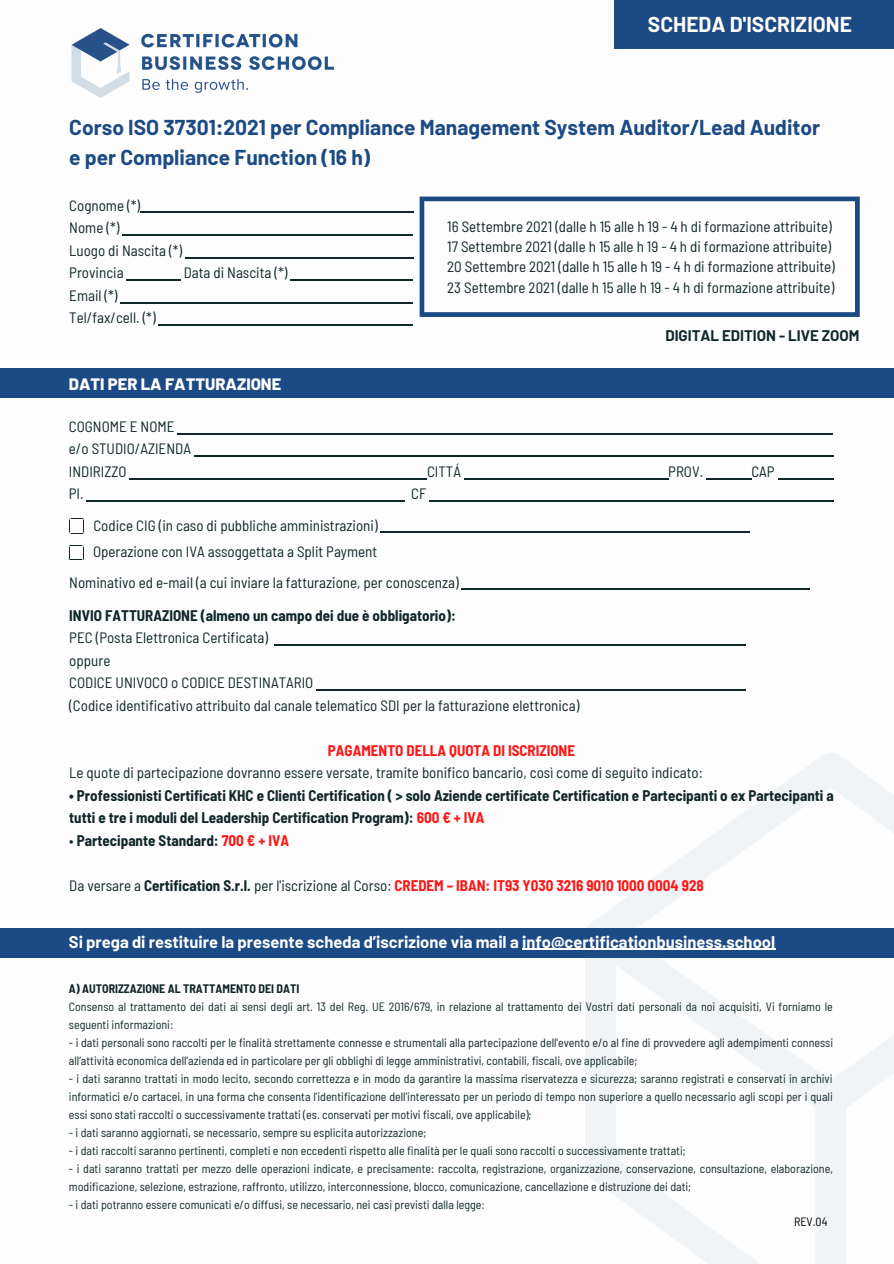
<style>
.page{position:relative;width:894px;height:1264px;background:#fff}
.page>*{position:absolute;margin:0;border:0;box-sizing:border-box;transform-origin:0 0}
.t1{font:700 21px/29.2px "Barlow";color:#1c4a84}
.t2{font:700 21px "Barlow";color:#fff}
.t3{font:700 16.5px "Barlow";color:#fff}
.t4{font:800 16.5px "Barlow";color:#fff}
.t5{font:semi-condensed 15px "Barlow";color:#112729}
.t6{font:700 semi-condensed 15px/22.5px "Barlow";color:#112729}
.t7{font:700 semi-condensed 15px "Barlow";color:#ff1616}
.t8{font:700 15px "Barlow";color:#112729}
.t9{font:semi-condensed 12px/18px "Barlow";color:#112729}
.t10{font:700 semi-condensed 12px "Barlow";color:#112729}
.t11{font:semi-condensed 12px "Barlow";color:#000}
.s1{color:#ff1616}
.s2{font-weight:400}
.s3{font-weight:400;color:#112729}
.s4{color:#112729}
</style>
<div class="page">
<svg style="left:585px;top:1115px;width:173px;height:148px"></svg>
<div style="left:815px;top:1115px;width:32px;height:148px;background:#f1f4f6"></div>
<svg style="left:585px;top:753px;width:308px;height:362px"></svg>
<div style="left:0;top:927px;width:893px;height:30px;background:#1c4a84"></div>
<img style="left:71px;top:28px;width:264px;height:70px">
<div style="left:614px;top:0;width:279px;height:48px;background:#1c4a84"></div>
<div style="left:0;top:368px;width:893px;height:29px;background:#1c4a84"></div>
<svg style="left:69px;top:518px;width:15px;height:16px"></svg>
<svg style="left:69px;top:545px;width:15px;height:15px"></svg>
<svg style="left:419px;top:196px;width:440px;height:121px"></svg>
<hr style="left:274px;top:644px;width:471px;height:1px;background:#112729">
<hr style="left:316px;top:689px;width:429px;height:1px;background:#112729">
<hr style="left:158px;top:324px;width:255px;height:2px;background:#112729">
<hr style="left:140px;top:212px;width:273px;height:1px;background:#112729">
<hr style="left:122px;top:234px;width:291px;height:1px;background:#112729">
<hr style="left:185px;top:257px;width:228px;height:1px;background:#112729">
<hr style="left:127px;top:279px;width:54px;height:1px;background:#112729">
<hr style="left:290px;top:279px;width:123px;height:1px;background:#112729">
<hr style="left:120px;top:302px;width:293px;height:1px;background:#112729">
<hr style="left:87px;top:500px;width:318px;height:1px;background:#112729">
<hr style="left:429px;top:500px;width:404px;height:1px;background:#112729">
<hr style="left:177px;top:433px;width:656px;height:1px;background:#112729">
<hr style="left:194px;top:455px;width:639px;height:1px;background:#112729">
<hr style="left:130px;top:478px;width:297px;height:1px;background:#112729">
<hr style="left:464px;top:478px;width:204px;height:1px;background:#112729">
<hr style="left:706px;top:478px;width:45px;height:1px;background:#112729">
<hr style="left:777px;top:478px;width:56px;height:1px;background:#112729">
<hr style="left:380px;top:531px;width:369px;height:2px;background:#112729">
<hr style="left:461px;top:589px;width:349px;height:1px;background:#112729">
<hr style="left:522px;top:948px;width:253px;height:1px;background:#fff">
<p class="t2" style="left:647px;top:11px;width:205px">SCHEDA D'ISCRIZIONE</p>
<p class="t1" style="left:69px;top:112px;width:752px">Corso ISO 37301:2021 per Compliance Management System Auditor/Lead Auditor e per Compliance Function (16 h)</p>
<p class="t5" style="left:69px;top:196px;width:72px">Cognome (*)</p>
<p class="t5" style="left:69px;top:218px;width:52px">Nome (*)</p>
<p class="t5" style="left:69px;top:241px;width:114px">Luogo di Nascita (*)</p>
<p class="t5" style="left:69px;top:263px;width:56px">Provincia</p>
<p class="t5" style="left:184px;top:263px;width:105px">Data di Nascita (*)</p>
<p class="t5" style="left:69px;top:286px;width:50px">Email (*)</p>
<p class="t5" style="left:69px;top:308px;width:88px">Tel/fax/cell. (*)</p>
<p class="t4" style="left:69px;top:373px;width:214px">DATI PER LA FATTURAZIONE</p>
<p class="t5" style="left:447px;top:217px;width:386px">16 Settembre 2021 (dalle h 15 alle h 19 - 4 h di formazione attribuite)</p>
<p class="t5" style="left:447px;top:237px;width:385px">17 Settembre 2021 (dalle h 15 alle h 19 - 4 h di formazione attribuite)</p>
<p class="t5" style="left:447px;top:257px;width:389px">20 Settembre 2021 (dalle h 15 alle h 19 - 4 h di formazione attribuite)</p>
<p class="t5" style="left:447px;top:278px;width:388px">23 Settembre 2021 (dalle h 15 alle h 19 - 4 h di formazione attribuite)</p>
<p class="t8" style="left:665px;top:325px;width:196px">DIGITAL EDITION - LIVE ZOOM</p>
<p class="t5" style="left:69px;top:417px;width:107px">COGNOME E NOME</p>
<p class="t5" style="left:69px;top:439px;width:123px">e/o STUDIO/AZIENDA</p>
<p class="t5" style="left:69px;top:462px;width:59px">INDIRIZZO</p>
<p class="t5" style="left:427px;top:462px;width:35px">CITTÁ</p>
<p class="t5" style="left:668px;top:462px;width:36px">PROV.</p>
<p class="t5" style="left:751px;top:462px;width:25px">CAP</p>
<p class="t5" style="left:69px;top:484px;width:16px">PI.</p>
<p class="t5" style="left:411px;top:484px;width:17px">CF</p>
<p class="t5" style="left:93px;top:515px;width:286px">Codice CIG (in caso di pubbliche amministrazioni)</p>
<p class="t5" style="left:93px;top:542px;width:286px">Operazione con IVA assoggettata a Split Payment</p>
<p class="t5" style="left:69px;top:572px;width:391px">Nominativo ed e-mail (a cui inviare la fatturazione, per conoscenza)</p>
<p class="t6" style="left:69px;top:603px;width:388px">INVIO FATTURAZIONE (almeno un campo dei due è obbligatorio):</p>
<p class="t5" style="left:69px;top:628px;width:200px">PEC (Posta Elettronica Certificata)</p>
<p class="t5" style="left:69px;top:650px;width:43px">oppure</p>
<p class="t5" style="left:69px;top:673px;width:245px">CODICE UNIVOCO o CODICE DESTINATARIO</p>
<p class="t5" style="left:69px;top:695px;width:511px">(Codice identificativo attribuito dal canale telematico SDI per la fatturazione elettronica)</p>
<p class="t7" style="left:328px;top:740px;width:248px">PAGAMENTO DELLA QUOTA DI ISCRIZIONE</p>
<p class="t5" style="left:69px;top:763px;width:635px">Le quote di partecipazione dovranno essere versate, tramite bonifico bancario, così come di seguito indicato:</p>
<p class="t6" style="left:69px;top:783px;width:765px">• Professionisti Certificati KHC e Clienti Certification ( &gt; solo Aziende certificate Certification e Partecipanti o ex Partecipanti a tutti e tre i moduli del Leadership Certification Program): <span class="s1">600 € + IVA</span></p>
<p class="t6" style="left:69px;top:828px;width:221px"><span class="s2">•</span> Partecipante Standard: <span class="s1">700 € + IVA</span></p>
<p class="t7" style="left:69px;top:876px;width:636px"><span class="s3">Da versare a</span> <span class="s4">Certification S.r.l.</span> <span class="s3">per l'iscrizione al Corso:</span> CREDEM – IBAN: IT93 Y030 3216 9010 1000 0004 928</p>
<p class="t3" style="left:69px;top:931px;width:707px">Si prega di restituire la presente scheda d’iscrizione via mail a info@certificationbusiness.school</p>
<p class="t10" style="left:69px;top:981px;width:232px">A) AUTORIZZAZIONE AL TRATTAMENTO DEI DATI</p>
<p class="t9" style="left:69px;top:997px;width:765px">Consenso al trattamento dei dati ai sensi degli art. 13 del Reg. UE 2016/679, in relazione al trattamento dei Vostri dati personali da noi acquisiti, Vi forniamo le seguenti informazioni:</p>
<p class="t9" style="left:69px;top:1033px;width:765px">- i dati personali sono raccolti per le finalità strettamente connesse e strumentali alla partecipazione dell'evento e/o al fine di provvedere agli adempimenti connessi all’attività economica dell’azienda ed in particolare per gli obblighi di legge amministrativi, contabili, fiscali, ove applicabile;</p>
<p class="t9" style="left:69px;top:1069px;width:765px;text-align:justify">- i dati saranno trattati in modo lecito, secondo correttezza e in modo da garantire la massima riservatezza e sicurezza; saranno registrati e conservati in archivi informatici e/o cartacei, in una forma che consenta l'identificazione dell'interessato per un periodo di tempo non superiore a quello necessario agli scopi per i quali essi sono stati raccolti o successivamente trattati (es. conservati per motivi fiscali, ove applicabile);</p>
<p class="t9" style="left:69px;top:1123px;width:359px">- i dati saranno aggiornati, se necessario, sempre su esplicita autorizzazione;</p>
<p class="t9" style="left:69px;top:1141px;width:618px">- i dati raccolti saranno pertinenti, completi e non eccedenti rispetto alle finalità per le quali sono raccolti o successivamente trattati;</p>
<p class="t9" style="left:69px;top:1159px;width:765px">- i dati saranno trattati per mezzo delle operazioni indicate, e precisamente: raccolta, registrazione, organizzazione, conservazione, consultazione, elaborazione, modificazione, selezione, estrazione, raffronto, utilizzo, interconnessione, blocco, comunicazione, cancellazione e distruzione dei dati;</p>
<p class="t9" style="left:69px;top:1195px;width:417px">- i dati potranno essere comunicati e/o diffusi, se necessario, nei casi previsti dalla legge:</p>
<p class="t11" style="left:793px;top:1213px;width:35px">REV.04</p>
</div>
